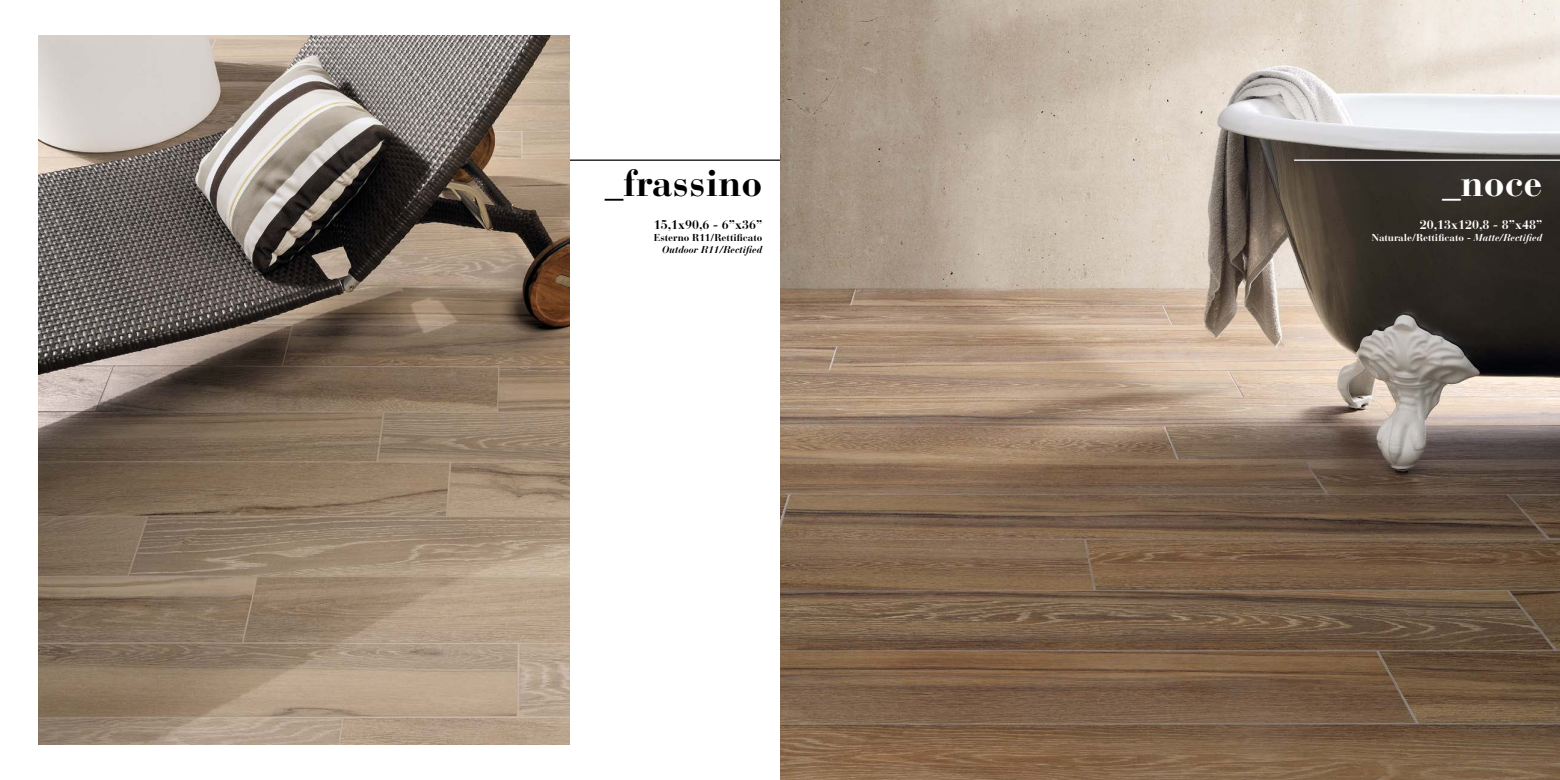
<style>
.page{position:relative;width:1560px;height:780px;background:#fff}
.page>*{position:absolute;margin:0;border:0;box-sizing:border-box;transform-origin:0 0}
.t1{font:700 37.5px "Bauer Bodoni Std";color:#000}
.t2{font:700 37.5px "Bauer Bodoni Std";color:#fff}
.t3{font:700 12.5px "Bauer Bodoni Std";color:#fff}
.t4{font:700 12.5px "Bauer Bodoni Std";color:#000}
.t5{font:700 10px "Bauer Bodoni Std";color:#fff}
.t6{font:700 10px "Bauer Bodoni Std";color:#000}
.t7{font:italic 700 10px "Bauer Bodoni Std";color:#000}
.s1{font-style:italic}
</style>
<div class="page">
<hr style="left:514px;top:159px;width:266px;height:2px;background:#000">
<img style="left:38px;top:35px;width:532px;height:709px">
<img style="left:780px;top:0;width:779px;height:780px">
<hr style="left:1293px;top:159px;width:266px;height:2px;background:#fff">
<h1 class="t1" style="left:604px;top:160px;width:159px">_frassino</h1>
<p class="t4" style="left:653px;top:217px;width:110px">15,1x90,6 - 6”x36”</p>
<p class="t6" style="left:653px;top:231px;width:110px">Esterno R11/Rettificato</p>
<p class="t7" style="left:662px;top:243px;width:101px">Outdoor R11/Rectified</p>
<h1 class="t2" style="left:1441px;top:160px;width:102px">_noce</h1>
<p class="t3" style="left:1419px;top:217px;width:124px">20,13x120,8 - 8”x48”</p>
<p class="t5" style="left:1371px;top:231px;width:172px">Naturale/Rettificato - <span class="s1">Matte/Rectified</span></p>
</div>
